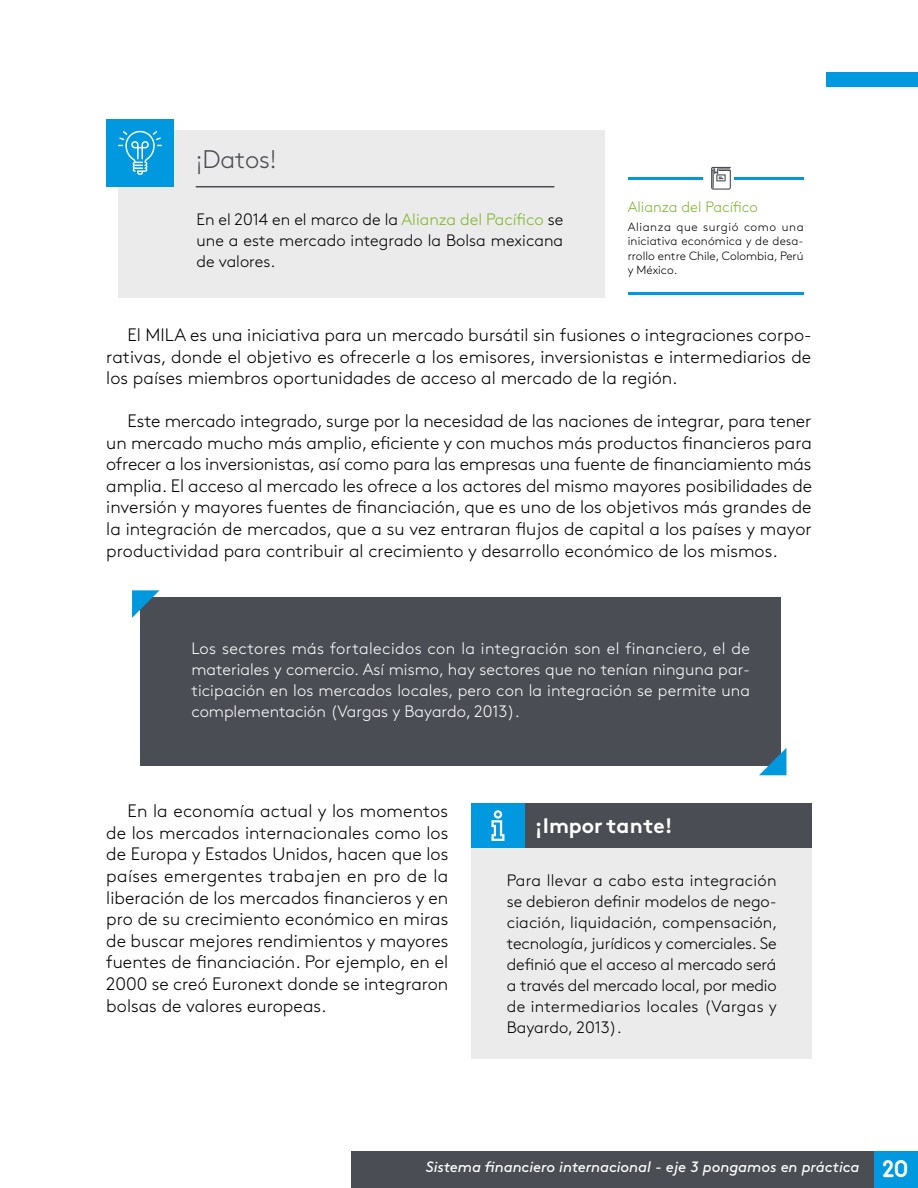
<style>
.page{position:relative;width:918px;height:1188px;background:#fff}
.page>*{position:absolute;margin:0;border:0;box-sizing:border-box;transform-origin:0 0}
.t1{font:300 25.5px "Brown Std";color:#4a4d54}
.t2{font:700 21px "Brown Std";color:#fff}
.t3{font:300 18px/21.6px "Brown Std";color:#000;text-align:justify}
.t4{font:300 16.5px/21px "Brown Std";letter-spacing:.005em;color:#000;text-align:justify}
.t5{font:300 16.5px/21px "Brown Std";color:#fff;text-align:justify}
.t6{font:italic 15px "Brown Std";letter-spacing:-.005em;color:#fff}
.t7{font:300 15px "Brown Std";color:#7eb62d}
.t8{font:300 12px/14.4px "Brown Std";color:#000;text-align:justify}
.s1{color:#7eb62d}
.s2{font-family:"Areandina Voz";font-style:normal;font-size:24px}
</style>
<div class="page">
<div style="left:826px;top:72px;width:92px;height:15px;background:#0099df"></div>
<div style="left:873px;top:1151px;width:45px;height:37px;background:#0099df"></div>
<div style="left:351px;top:1151px;width:522px;height:37px;background:#4a4d54"></div>
<div style="left:471px;top:848px;width:341px;height:211px;background:#ebebeb"></div>
<div style="left:471px;top:804px;width:341px;height:44px;background:#4a4d54"></div>
<div style="left:471px;top:804px;width:53px;height:44px;background:#0099df"></div>
<svg style="left:491px;top:810px;width:13px;height:31px"></svg>
<div style="left:140px;top:597px;width:640px;height:169px;background:#4a4d54"></div>
<svg style="left:759px;top:748px;width:27px;height:27px"></svg>
<svg style="left:132px;top:590px;width:28px;height:28px"></svg>
<div style="left:118px;top:130px;width:487px;height:168px;background:#ebebeb"></div>
<div style="left:106px;top:119px;width:68px;height:68px;background:#0099df"></div>
<hr style="left:196px;top:186px;width:358px;height:1px;background:#4a4d54">
<svg style="left:118px;top:131px;width:44px;height:44px"></svg>
<hr style="left:628px;top:177px;width:176px;height:3px;background:#0099df">
<hr style="left:628px;top:292px;width:176px;height:3px;background:#0099df">
<div style="left:704px;top:164px;width:30px;height:30px;background:#fff"></div>
<svg style="left:711px;top:167px;width:20px;height:23px"></svg>
<h1 class="t1" style="left:196px;top:145px;width:81px">¡Datos!</h1>
<p class="t4" style="left:196px;top:209px;width:368px">En el 2014 en el marco de la <span class="s1">Alianza del Pacífico</span> se une a este mercado integrado la Bolsa mexicana de valores.</p>
<p class="t7" style="left:628px;top:199px;width:132px">Alianza del Pacífico</p>
<p class="t8" style="left:628px;top:220px;width:177px">Alianza que surgió como una iniciativa económica y de desa&shy;rrollo entre Chile, Colombia, Perú y México.</p>
<p class="t3" style="left:106px;top:324px;width:707px;text-indent:21px">El MILA es una iniciativa para un mercado bursátil sin fusiones o integraciones corpo&shy;rativas, donde el objetivo es ofrecerle a los emisores, inversionistas e intermediarios de los países miembros oportunidades de acceso al mercado de la región.</p>
<p class="t3" style="left:106px;top:410px;width:707px;text-indent:21px">Este mercado integrado, surge por la necesidad de las naciones de integrar, para tener un mercado mucho más amplio, eficiente y con muchos más productos financieros para ofrecer a los inversionistas, así como para las empresas una fuente de financiamiento más amplia. El acceso al mercado les ofrece a los actores del mismo mayores posibilidades de inversión y mayores fuentes de financiación, que es uno de los objetivos más grandes de la integración de mercados, que a su vez entraran flujos de capital a los países y mayor productividad para contribuir al crecimiento y desarrollo económico de los mismos.</p>
<p class="t5" style="left:191px;top:638px;width:560px">Los sectores más fortalecidos con la integración son el financiero, el de materiales y comercio. Así mismo, hay sectores que no tenían ninguna par&shy;ticipación en los mercados locales, pero con la integración se permite una complementación (Vargas y Bayardo, 2013).</p>
<p class="t3" style="left:106px;top:800px;width:344px;text-indent:21px">En la economía actual y los momentos de los mercados internacionales como los de Europa y Estados Unidos, hacen que los países emergentes trabajen en pro de la liberación de los mercados financieros y en pro de su crecimiento económico en miras de buscar mejores rendimientos y mayores fuentes de financiación. Por ejemplo, en el 2000 se creó Euronext donde se integraron bolsas de valores europeas.</p>
<p class="t2" style="left:535px;top:812px;width:139px">¡Impor tante!</p>
<p class="t4" style="left:507px;top:870px;width:272px">Para llevar a cabo esta integración se debieron definir modelos de nego&shy;ciación, liquidación, compensación, tecnología, jurídicos y comerciales. Se definió que el acceso al mercado será a través del mercado local, por medio de intermediarios locales (Vargas y Bayardo, 2013).</p>
<p class="t6" style="left:426px;top:1158px;width:484px">Sistema financiero internacional - eje 3 pongamos en práctica <span class="s2">20</span></p>
</div>
